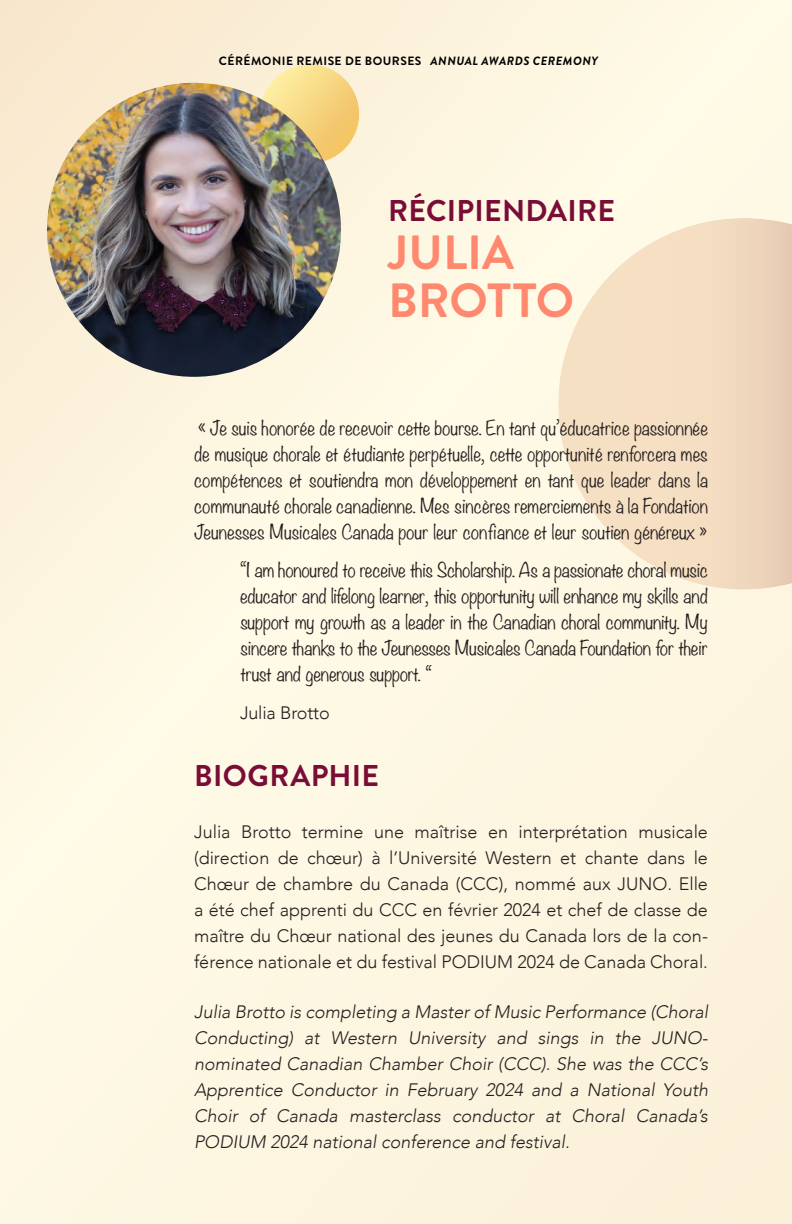
<style>
.page{position:relative;width:792px;height:1224px;background:#fdf6e2}
.page>*{position:absolute;margin:0;border:0;box-sizing:border-box;transform-origin:0 0}
.t1{font:700 48px/48px "Brandon Grotesque";color:#fe896f}
.t2{font:700 30px "Brandon Grotesque";letter-spacing:.01em;color:#790d37}
.t3{font:300 18px/26px "Noteworthy";letter-spacing:-.01em;color:#231f20;text-align:justify}
.t4{font:300 18px/26px "Avenir LT Com";color:#231f20;text-align:justify}
.t5{font:italic 300 18px/26px "Avenir LT Com";color:#231f20;text-align:justify}
.t6{font:700 12px "Brandon Grotesque";letter-spacing:.04em;color:#000}
.s1{font-style:italic}
</style>
<div class="page">
<svg style="left:260px;top:64px;width:99px;height:100px;background:#f6d581"></svg>
<svg style="left:558px;top:218px;width:234px;height:372px;fill:#f5dfc3"></svg>
<img style="left:47px;top:83px;width:294px;height:294px;border-radius:147px">
<p class="t6" style="left:219px;top:54px;width:381px">CÉRÉMONIE REMISE DE BOURSES <span class="s1">ANNUAL AWARDS CEREMONY</span></p>
<h2 class="t2" style="left:388px;top:193px;width:229px">RÉCIPIENDAIRE</h2>
<h1 class="t1" style="left:388px;top:230px;width:188px">JULIA<br>BROTTO</h1>
<p class="t3" style="left:194px;top:417px;width:516px">« Je suis honorée de recevoir cette bourse. En tant qu’éducatrice passionnée de musique chorale et étudiante perpétuelle, cette opportunité renforcera mes compétences et soutiendra mon développement en tant que leader dans la communauté chorale canadienne. Mes sincères remerciements à la Fondation Jeunesses Musicales Canada pour leur confiance et leur soutien généreux »</p>
<p class="t3" style="left:240px;top:559px;width:469px">“I am honoured to receive this Scholarship. As a passionate choral music educator and lifelong learner, this opportunity will enhance my skills and support my growth as a leader in the Canadian choral community. My sincere thanks to the Jeunesses Musicales Canada Foundation for their trust and generous support. “</p>
<p class="t4" style="left:240px;top:700px;width:91px">Julia Brotto</p>
<h2 class="t2" style="left:194px;top:758px;width:187px">BIOGRAPHIE</h2>
<p class="t4" style="left:194px;top:818px;width:516px">Julia Brotto termine une maîtrise en interprétation musicale (direction de chœur) à l’Université Western et chante dans le Chœur de chambre du Canada (CCC), nommé aux JUNO. Elle a été chef apprenti du CCC en février 2024 et chef de classe de maître du Chœur national des jeunes du Canada lors de la con&shy;férence nationale et du festival PODIUM 2024 de Canada Choral.</p>
<p class="t5" style="left:194px;top:1000px;width:516px">Julia Brotto is completing a Master of Music Performance (Choral Conducting) at Western University and sings in the JUNO&shy;nominated Canadian Chamber Choir (CCC). She was the CCC’s Apprentice Conductor in February 2024 and a National Youth Choir of Canada masterclass conductor at Choral Canada’s PODIUM 2024 national conference and festival.</p>
</div>
